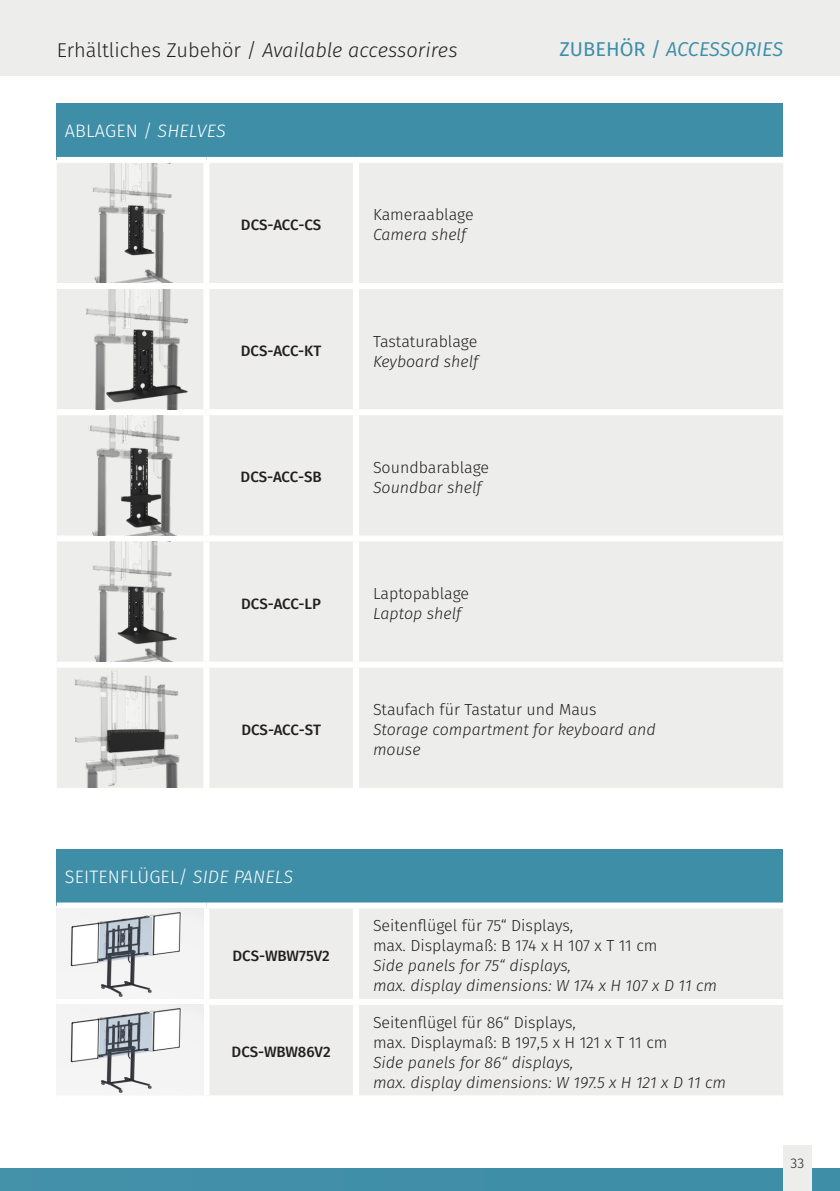
<style>
.page{position:relative;width:840px;height:1191px;background:#fff}
.page>*{position:absolute;margin:0;border:0;box-sizing:border-box;transform-origin:0 0}
.Seite_Head_10pt{font:italic 300 20px "Fira Sans";color:#231f20}
.t1{font:italic 20px "Fira Sans";letter-spacing:-.005em;color:#3f8ea8}
.t2{font:300 18px "Fira Sans";letter-spacing:.01em;color:#fff}
.Fließtext_8pt{font:300 16px/20px "Fira Sans";color:#231f20}
.Text_8pt{font:italic 300 16px/20px "Fira Sans";color:#231f20}
.Fließtext_8pt-2{font:italic 300 16px/20px "Fira Sans";color:#231f20}
.Text_8pt-2{font:300 16px/20px "Fira Sans";letter-spacing:-.005em;color:#231f20}
.Zeilenabstand_Head{font:500 15px "Fira Sans";color:#231f20}
.t3{font:300 14px "Fira Sans";color:#231f20}
.s1{font-style:normal}
.s2{font-style:italic}
</style>
<div class="page">
<div style="left:0;top:0;width:839px;height:75px;background:#ededec"></div>
<div style="left:0;top:1168px;width:839px;height:23px;background:#3f8ea8"></div>
<div style="left:782px;top:1145px;width:29px;height:46px;background:#ededec"></div>
<div style="left:57px;top:103px;width:725px;height:57px;background:#3f8ea8"></div>
<div style="left:57px;top:163px;width:725px;height:625px;background:#ededec"></div>
<div style="left:203px;top:163px;width:6px;height:120px;background:#fff"></div>
<div style="left:353px;top:163px;width:6px;height:120px;background:#fff"></div>
<div style="left:203px;top:289px;width:6px;height:120px;background:#fff"></div>
<div style="left:353px;top:289px;width:6px;height:120px;background:#fff"></div>
<div style="left:203px;top:415px;width:6px;height:120px;background:#fff"></div>
<div style="left:353px;top:415px;width:6px;height:120px;background:#fff"></div>
<div style="left:203px;top:541px;width:6px;height:120px;background:#fff"></div>
<div style="left:353px;top:541px;width:6px;height:120px;background:#fff"></div>
<div style="left:203px;top:667px;width:6px;height:121px;background:#fff"></div>
<div style="left:353px;top:667px;width:6px;height:121px;background:#fff"></div>
<div style="left:57px;top:157px;width:149px;height:6px;background:#fff"></div>
<div style="left:206px;top:157px;width:150px;height:6px;background:#fff"></div>
<div style="left:356px;top:157px;width:426px;height:6px;background:#fff"></div>
<div style="left:57px;top:283px;width:149px;height:6px;background:#fff"></div>
<div style="left:206px;top:283px;width:150px;height:6px;background:#fff"></div>
<div style="left:356px;top:283px;width:426px;height:6px;background:#fff"></div>
<div style="left:57px;top:409px;width:149px;height:6px;background:#fff"></div>
<div style="left:206px;top:409px;width:150px;height:6px;background:#fff"></div>
<div style="left:356px;top:409px;width:426px;height:6px;background:#fff"></div>
<div style="left:57px;top:535px;width:149px;height:6px;background:#fff"></div>
<div style="left:206px;top:535px;width:150px;height:6px;background:#fff"></div>
<div style="left:356px;top:535px;width:426px;height:6px;background:#fff"></div>
<div style="left:57px;top:661px;width:149px;height:6px;background:#fff"></div>
<div style="left:206px;top:661px;width:150px;height:6px;background:#fff"></div>
<div style="left:356px;top:661px;width:426px;height:6px;background:#fff"></div>
<div style="left:57px;top:849px;width:725px;height:56px;background:#3f8ea8"></div>
<div style="left:119px;top:909px;width:663px;height:186px;background:#ededec"></div>
<div style="left:203px;top:908px;width:6px;height:91px;background:#fff"></div>
<div style="left:353px;top:908px;width:6px;height:91px;background:#fff"></div>
<div style="left:203px;top:1005px;width:6px;height:90px;background:#fff"></div>
<div style="left:353px;top:1005px;width:6px;height:90px;background:#fff"></div>
<div style="left:57px;top:902px;width:149px;height:6px;background:#fff"></div>
<div style="left:206px;top:902px;width:150px;height:6px;background:#fff"></div>
<div style="left:356px;top:902px;width:426px;height:6px;background:#fff"></div>
<div style="left:57px;top:999px;width:149px;height:6px;background:#fff"></div>
<div style="left:206px;top:999px;width:150px;height:6px;background:#fff"></div>
<div style="left:356px;top:999px;width:426px;height:6px;background:#fff"></div>
<img style="left:57px;top:908px;width:146px;height:90px">
<img style="left:57px;top:1004px;width:146px;height:90px">
<img style="left:64px;top:163px;width:131px;height:120px">
<img style="left:64px;top:415px;width:131px;height:120px">
<img style="left:64px;top:668px;width:131px;height:119px">
<img style="left:64px;top:289px;width:131px;height:120px">
<img style="left:64px;top:541px;width:131px;height:120px">
<p class="Seite_Head_10pt" style="left:57px;top:36px;width:402px"><span class="s1">Erhältliches Zubehör /</span> Available accessorires</p>
<p class="t1" style="left:559px;top:35px;width:225px"><span class="s1">ZUBEHÖR /</span> ACCESSORIES</p>
<p class="t2" style="left:65px;top:118px;width:162px">ABLAGEN / <span class="s2">SHELVES</span></p>
<p class="Zeilenabstand_Head" style="left:241px;top:213px;width:82px">DCS-ACC-CS</p>
<p class="Text_8pt-2" style="left:373px;top:205px;width:102px">Kameraablage<br><span class="s2">Camera shelf</span></p>
<p class="Zeilenabstand_Head" style="left:241px;top:339px;width:82px">DCS-ACC-KT</p>
<p class="Fließtext_8pt" style="left:373px;top:331px;width:107px">Tastaturablage<br><span class="s2">Keyboard shelf</span></p>
<p class="Zeilenabstand_Head" style="left:240px;top:465px;width:82px">DCS-ACC-SB</p>
<p class="Fließtext_8pt" style="left:373px;top:457px;width:118px">Soundbarablage<br><span class="s2">Soundbar shelf</span></p>
<p class="Zeilenabstand_Head" style="left:241px;top:591px;width:81px">DCS-ACC-LP</p>
<p class="Fließtext_8pt" style="left:373px;top:583px;width:98px">Laptopablage<br><span class="s2">Laptop shelf</span></p>
<p class="Zeilenabstand_Head" style="left:241px;top:717px;width:81px">DCS-ACC-ST</p>
<p class="Fließtext_8pt-2" style="left:373px;top:699px;width:284px"><span class="s1">Staufach für Tastatur und Maus<br></span>Storage compartment for keyboard and</p>
<p class="Fließtext_8pt-2" style="left:373px;top:739px;width:49px">mouse</p>
<p class="t2" style="left:65px;top:863px;width:230px">SEITENFLÜGEL/ <span class="s2">SIDE PANELS</span></p>
<p class="Zeilenabstand_Head" style="left:232px;top:943px;width:99px">DCS-WBW75V2</p>
<p class="Zeilenabstand_Head" style="left:231px;top:1039px;width:101px">DCS-WBW86V2</p>
<p class="Fließtext_8pt" style="left:373px;top:915px;width:202px">Seitenflügel für 75“ Displays,</p>
<p class="Fließtext_8pt" style="left:373px;top:935px;width:286px">max. Displaymaß: B 174 x H 107 x T 11 cm<br><span class="s2">Side panels for 75“ displays,</span></p>
<p class="Fließtext_8pt-2" style="left:373px;top:975px;width:345px">max. display dimensions: W 174 x H 107 x D 11 cm</p>
<p class="Text_8pt" style="left:373px;top:1012px;width:354px"><span class="s1">Seitenflügel für 86“ Displays,<br>max. Displaymaß: B 197,5 x H 121 x T 11 cm<br></span>Side panels for 86“ displays,<br>max. display dimensions: W 197.5 x H 121 x D 11 cm</p>
<p class="t3" style="left:790px;top:1153px;width:15px">33</p>
</div>
